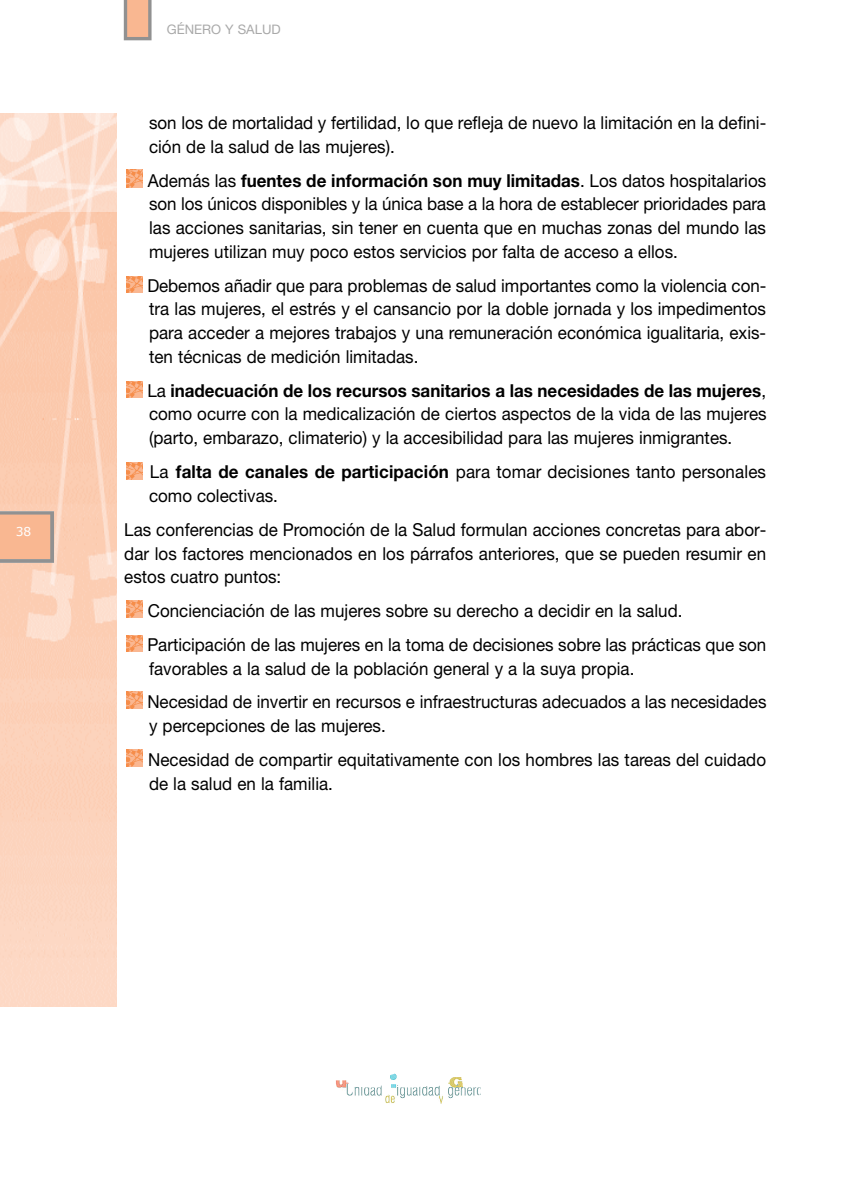
<style>
.page{position:relative;width:844px;height:1191px;background:#fff}
.page>*{position:absolute;margin:0;border:0;box-sizing:border-box;transform-origin:0 0}
.t1{font:17.85px/23.8px "Helvetica Neue";color:#000;scale:.95 1}
.t2{font:13.12px "Helvetica Neue";color:#a9a9a9}
.t3{font:12.25px "Verdana";color:#fff}
.s1{font-weight:700}
</style>
<div class="page">
<img style="left:0;top:212px;width:116px;height:794px">
<img style="left:0;top:114px;width:116px;height:98px">
<svg style="left:0;top:511px;width:54px;height:52px;background:#e4b091"></svg>
<svg style="left:124px;top:0;width:27px;height:40px"></svg>
<img style="left:335px;top:1074px;width:145px;height:29px">
<img style="left:127px;top:749px;width:15px;height:18px">
<img style="left:127px;top:691px;width:15px;height:18px">
<img style="left:127px;top:635px;width:15px;height:16px">
<img style="left:127px;top:600px;width:15px;height:18px">
<img style="left:127px;top:462px;width:15px;height:18px">
<img style="left:127px;top:382px;width:15px;height:15px">
<img style="left:127px;top:277px;width:15px;height:15px">
<img style="left:127px;top:170px;width:15px;height:17px">
<p class="t3" style="left:16px;top:524px;width:17px">38</p>
<p class="t2" style="left:167px;top:25px;width:116px">GÉNERO Y SALUD</p>
<p class="t1" style="left:149px;top:112px;width:651px">son los de mortalidad y fertilidad, lo que refleja de nuevo la limitación en la defini&shy;ción de la salud de las mujeres).</p>
<p class="t1" style="left:148px;top:170px;width:652px;text-align:justify">Además las <span class="s1">fuentes de información son muy limitadas</span>. Los datos hospitalarios son los únicos disponibles y la única base a la hora de establecer prioridades para las acciones sanitarias, sin tener en cuenta que en muchas zonas del mundo las mujeres utilizan muy poco estos servicios por falta de acceso a ellos.</p>
<p class="t1" style="left:147px;top:275px;width:653px;text-align:justify">Debemos añadir que para problemas de salud importantes como la violencia con&shy;tra las mujeres, el estrés y el cansancio por la doble jornada y los impedimentos para acceder a mejores trabajos y una remuneración económica igualitaria, exis&shy;ten técnicas de medición limitadas.</p>
<p class="t1" style="left:147px;top:380px;width:653px;text-align:justify">La <span class="s1">inadecuación de los recursos sanitarios a las necesidades de las mujeres</span>, como ocurre con la medicalización de ciertos aspectos de la vida de las mujeres (parto, embarazo, climaterio) y la accesibilidad para las mujeres inmigrantes.</p>
<p class="t1" style="left:149px;top:461px;width:650px">La <span class="s1">falta de canales de participación</span> para tomar decisiones tanto personales como colectivas.</p>
<p class="t1" style="left:124px;top:519px;width:677px;text-align:justify">Las conferencias de Promoción de la Salud formulan acciones concretas para abor&shy;dar los factores mencionados en los párrafos anteriores, que se pueden resumir en estos cuatro puntos:</p>
<p class="t1" style="left:147px;top:596px;width:653px;line-height:33.6px">Concienciación de las mujeres sobre su derecho a decidir en la salud.<br>Participación de las mujeres en la toma de decisiones sobre las prácticas que son</p>
<p class="t1" style="left:147px;top:653px;width:653px;line-height:33.6px">favorables a la salud de la población general y a la suya propia.<br>Necesidad de invertir en recursos e infraestructuras adecuados a las necesidades</p>
<p class="t1" style="left:148px;top:711px;width:651px;line-height:33.6px">y percepciones de las mujeres.<br>Necesidad de compartir equitativamente con los hombres las tareas del cuidado</p>
<p class="t1" style="left:149px;top:773px;width:195px">de la salud en la familia.</p>
</div>
